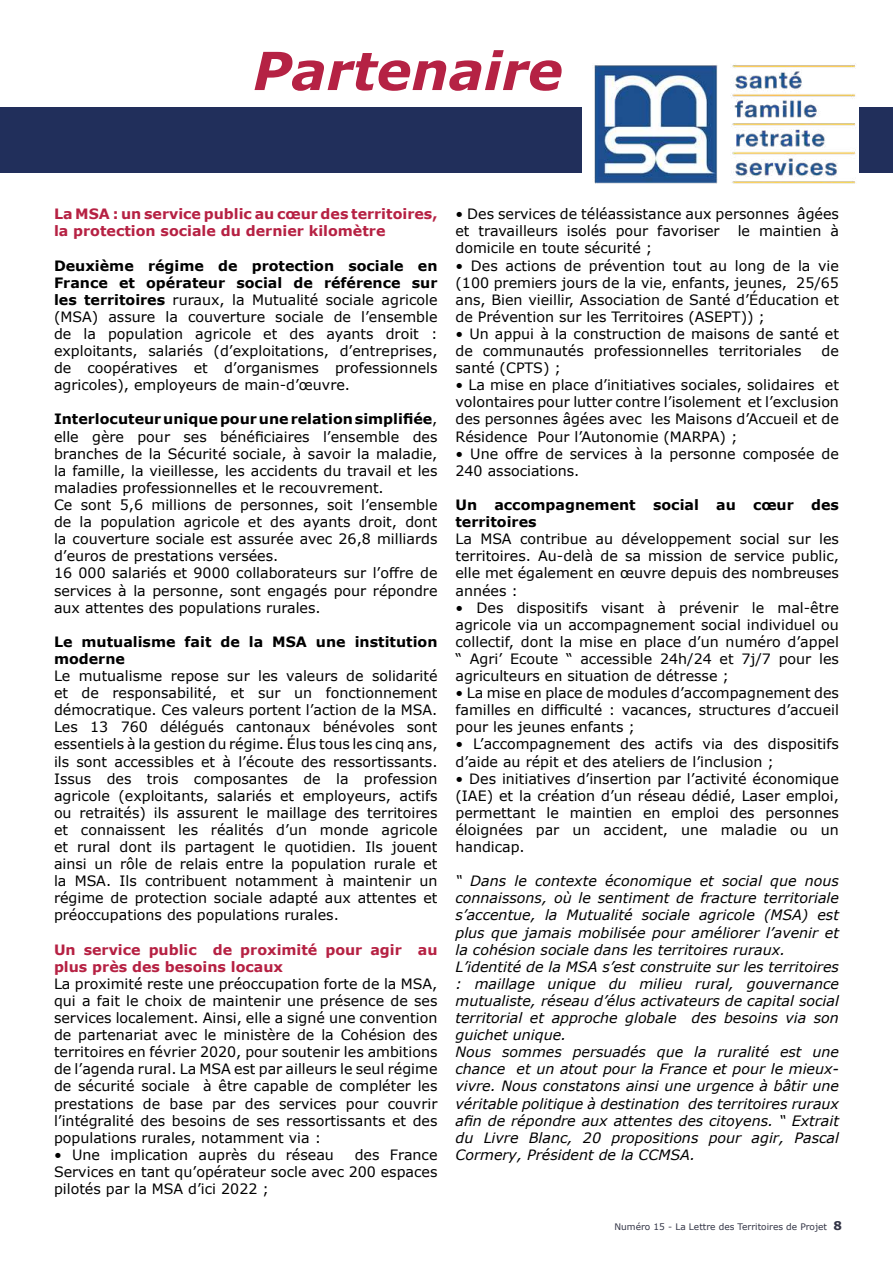
<style>
.page{position:relative;width:893px;height:1263px;background:#fff}
.page>*{position:absolute;margin:0;border:0;box-sizing:border-box;transform-origin:0 0}
.t1{font:italic 700 52.5px "Verdana";color:#b52244}
.t2{font:14.25px/17.1px "Verdana";color:#000;text-align:justify}
.t3{font:italic 14.25px/17.1px "Verdana";color:#000}
.t4{font:700 14.25px/17.1px "Verdana";color:#b62143}
.t5{font:700 14.25px/17.1px "Verdana";color:#000}
.t6{font:9px "Verdana";color:#323445}
.s1{font-weight:700}
.s2{font-weight:700;font-size:12px}
</style>
<div class="page">
<div style="left:0;top:108px;width:893px;height:65px;background:#212f5b"></div>
<div style="left:583px;top:53px;width:276px;height:143px;background:#fff"></div>
<img style="left:594px;top:65px;width:262px;height:119px">
<h1 class="t1" style="left:253px;top:34px;width:311px">Partenaire</h1>
<p class="t4" style="left:54px;top:205px;width:385px">La MSA : un service public au cœur des territoires, la protection sociale du dernier kilomètre</p>
<p class="t2" style="left:54px;top:257px;width:385px"><span class="s1">Deuxième régime de protection sociale en France et opérateur social de référence sur les territoires</span> ruraux, la Mutualité sociale agricole (MSA) assure la couverture sociale de l’ensemble de la population agricole et des ayants droit : exploitants, salariés (d’exploitations, d’entreprises, de coopératives et d’organismes professionnels agricoles), employeurs de main-d’œuvre.</p>
<p class="t2" style="left:54px;top:411px;width:385px;text-align:left"><span class="s1">Interlocuteur unique pour une relation simplifiée</span>, elle gère pour ses bénéficiaires l’ensemble des branches de la Sécurité sociale, à savoir la maladie, la famille, la vieillesse, les accidents du travail et les maladies professionnelles et le recouvrement.<br>Ce sont 5,6 millions de personnes, soit l’ensemble de la population agricole et des ayants droit, dont la couverture sociale est assurée avec 26,8 milliards d’euros de prestations versées.<br>16 000 salariés et 9000 collaborateurs sur l’offre de services à la personne, sont engagés pour répondre aux attentes des populations rurales.</p>
<p class="t5" style="left:54px;top:633px;width:385px">Le mutualisme fait de la MSA une institution moderne</p>
<p class="t2" style="left:54px;top:667px;width:385px">Le mutualisme repose sur les valeurs de solidarité et de responsabilité, et sur un fonctionnement démocratique. Ces valeurs portent l’action de la MSA.<br>Les 13 760 délégués cantonaux bénévoles sont essentiels à la gestion du régime. Élus tous les cinq ans, ils sont accessibles et à l’écoute des ressortissants.<br>Issus des trois composantes de la profession agricole (exploitants, salariés et employeurs, actifs ou retraités) ils assurent le maillage des territoires et connaissent les réalités d’un monde agricole et rural dont ils partagent le quotidien. Ils jouent ainsi un rôle de relais entre la population rurale et la MSA. Ils contribuent notamment à maintenir un régime de protection sociale adapté aux attentes et préoccupations des populations rurales.</p>
<p class="t4" style="left:54px;top:941px;width:385px">Un service public de proximité pour agir au plus près des besoins locaux</p>
<p class="t2" style="left:54px;top:975px;width:385px">La proximité reste une préoccupation forte de la MSA, qui a fait le choix de maintenir une présence de ses services localement. Ainsi, elle a signé une convention de partenariat avec le ministère de la Cohésion des territoires en février 2020, pour soutenir les ambitions de l’agenda rural. La MSA est par ailleurs le seul régime de sécurité sociale à être capable de compléter les prestations de base par des services pour couvrir l’intégralité des besoins de ses ressortissants et des populations rurales, notamment via :</p>
<p class="t2" style="left:54px;top:1146px;width:281px">• Une implication auprès du réseau</p>
<p class="t2" style="left:54px;top:1146px;width:385px;text-indent:301px">des France Services en tant qu’opérateur socle avec 200 espaces pilotés par la MSA d’ici 2022 ;</p>
<p class="t2" style="left:455px;top:205px;width:385px">• Des services de téléassistance aux personnes âgées et travailleurs isolés pour favoriser</p>
<p class="t2" style="left:738px;top:222px;width:103px">le maintien à</p>
<p class="t2" style="left:455px;top:240px;width:198px">domicile en toute sécurité ;</p>
<p class="t2" style="left:455px;top:257px;width:385px">• Des actions de prévention tout au long de la vie (100 premiers jours de la vie, enfants, jeunes, 25/65 ans, Bien vieillir, Association de Santé d’Éducation et de Prévention sur les Territoires (ASEPT)) ;</p>
<p class="t2" style="left:455px;top:325px;width:385px">• Un appui à la construction de maisons de santé et de communautés professionnelles territoriales</p>
<p class="t2" style="left:822px;top:342px;width:19px">de</p>
<p class="t2" style="left:455px;top:359px;width:107px">santé (CPTS) ;</p>
<p class="t2" style="left:455px;top:376px;width:385px">• La mise en place d’initiatives sociales, solidaires et volontaires pour lutter contre l’isolement et l’exclusion des personnes âgées avec les Maisons d’Accueil et de Résidence Pour l’Autonomie (MARPA) ;</p>
<p class="t2" style="left:455px;top:445px;width:385px">• Une offre de services à la personne composée de<br>240 associations.</p>
<p class="t5" style="left:455px;top:496px;width:385px">Un accompagnement social au cœur des territoires</p>
<p class="t2" style="left:455px;top:530px;width:385px">La MSA contribue au développement social sur les territoires. Au-delà de sa mission de service public, elle met également en œuvre depuis des nombreuses années :</p>
<p class="t2" style="left:455px;top:599px;width:385px">• Des dispositifs visant à prévenir le mal-être agricole via un accompagnement social individuel ou collectif, dont la mise en place d’un numéro d’appel “ Agri’ Ecoute “ accessible 24h/24 et 7j/7 pour les agriculteurs en situation de détresse ;</p>
<p class="t2" style="left:455px;top:684px;width:385px">• La mise en place de modules d’accompagnement des familles en difficulté : vacances, structures d’accueil pour les jeunes enfants ;</p>
<p class="t2" style="left:455px;top:735px;width:385px">• L’accompagnement des actifs via des dispositifs d’aide au répit et des ateliers de l’inclusion ;</p>
<p class="t2" style="left:455px;top:770px;width:385px">• Des initiatives d’insertion par l’activité économique (IAE) et la création d’un réseau dédié, Laser emploi, permettant le maintien en emploi des personnes éloignées par un accident, une maladie ou un handicap.</p>
<p class="t3" style="left:455px;top:872px;width:385px">“ Dans le contexte économique et social que nous connaissons, où le sentiment de fracture territoriale s’accentue, la Mutualité sociale agricole (MSA) est plus que jamais mobilisée pour améliorer l’avenir et la cohésion sociale dans les territoires ruraux.<br>L’identité de la MSA s’est construite sur les territoires : maillage unique du milieu rural, gouvernance mutualiste, réseau d’élus activateurs de capital social territorial et approche globale des besoins via son guichet unique.<br>Nous sommes persuadés que la ruralité est une chance et un atout pour la France et pour le mieux&shy;vivre. Nous constatons ainsi une urgence à bâtir une véritable politique à destination des territoires ruraux afin de répondre aux attentes des citoyens. “ Extrait du Livre Blanc, 20 propositions pour agir, Pascal Cormery, Président de la CCMSA.</p>
<p class="t6" style="left:614px;top:1220px;width:229px">Numéro 15 - La Lettre des Territoires de Projet <span class="s2">8</span></p>
</div>
